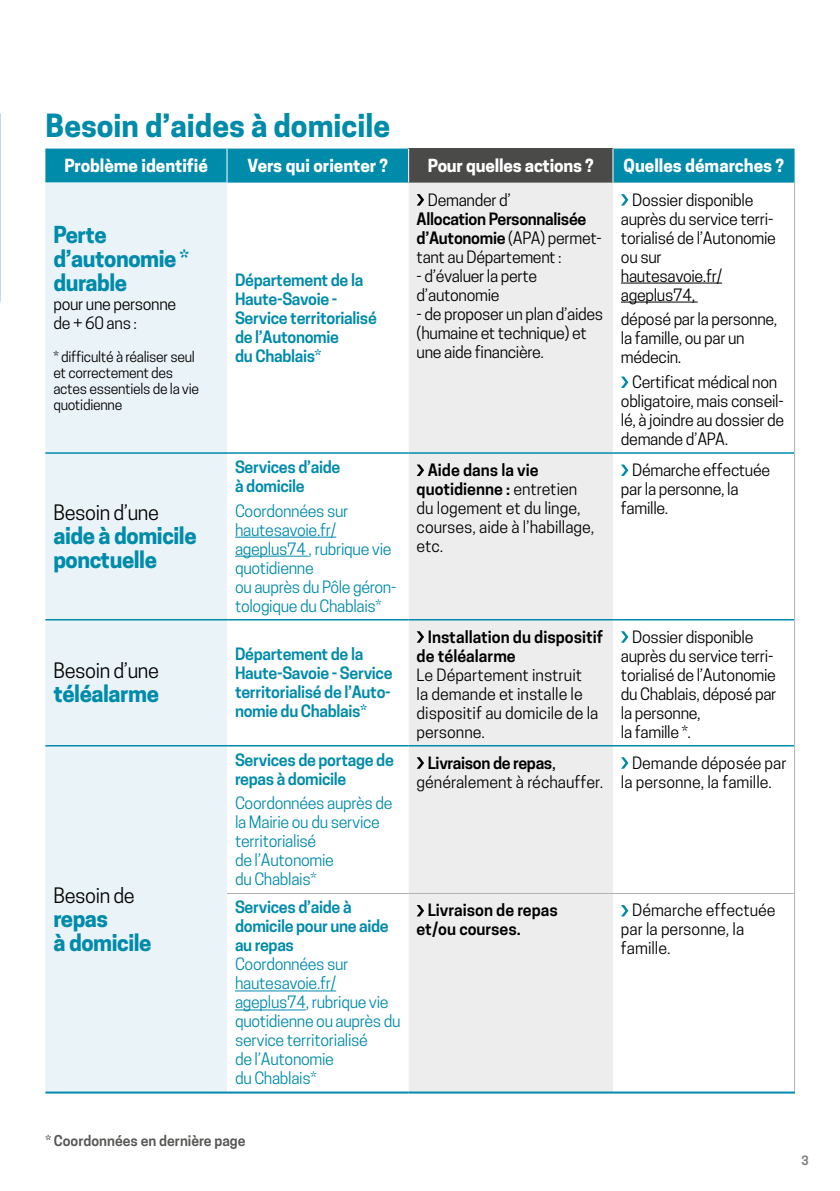
<style>
.page{position:relative;width:840px;height:1191px;background:#fff}
.page>*{position:absolute;margin:0;border:0;box-sizing:border-box;transform-origin:0 0}
.t1{font:700 30px "Cooper Hewitt";color:#008bab}
.t2{font:700 22px/24px "Cooper Hewitt";letter-spacing:-.02em;color:#008bab}
.t3{font:20px "Cooper Hewitt";letter-spacing:-.02em;color:#000}
.t4{font:700 17px "Cooper Hewitt";color:#fff}
.t5{font:16px/19px "Cooper Hewitt";letter-spacing:-.02em;color:#000}
.t6{font:16px/19px "Cooper Hewitt";letter-spacing:-.02em;color:#008bab}
.t7{font:16px/19px "Cooper Hewitt";color:#000}
.t8{font:600 16px/19px "Cooper Hewitt";letter-spacing:-.02em;color:#008bab}
.t9{font:600 16px/19px "Cooper Hewitt";color:#000}
.t10{font:600 16px/19px "Cooper Hewitt";letter-spacing:-.02em;color:#000}
.t11{font:14px/16px "Cooper Hewitt";letter-spacing:-.02em;color:#000}
.t12{font:600 14px "Cooper Hewitt";color:#575756}
.t13{font:600 12px "Cooper Hewitt";color:#7c7b7b}
.s1{font-weight:400}
.s2{font-weight:600}
.s3{font-weight:500}
</style>
<div class="page">
<div style="left:45px;top:149px;width:749px;height:34px;background:#008bab"></div>
<div style="left:408px;top:149px;width:204px;height:34px;background:#4a4a49"></div>
<div style="left:45px;top:183px;width:182px;height:908px;background:#eaf3f8"></div>
<div style="left:408px;top:183px;width:204px;height:908px;background:#ededed"></div>
<hr style="left:226px;top:149px;width:1px;height:34px;background:#fff">
<hr style="left:408px;top:149px;width:1px;height:34px;background:#fff">
<hr style="left:612px;top:149px;width:1px;height:34px;background:#fff">
<hr style="left:45px;top:452px;width:182px;height:2px;background:#008bab">
<hr style="left:227px;top:452px;width:181px;height:2px;background:#008bab">
<hr style="left:408px;top:452px;width:204px;height:2px;background:#008bab">
<hr style="left:612px;top:452px;width:181px;height:2px;background:#008bab">
<hr style="left:793px;top:183px;width:1px;height:270px;background:#b3b2b2">
<hr style="left:793px;top:453px;width:1px;height:167px;background:#b3b2b2">
<hr style="left:45px;top:619px;width:182px;height:1px;background:#008bab">
<hr style="left:227px;top:619px;width:181px;height:1px;background:#008bab">
<hr style="left:408px;top:619px;width:204px;height:1px;background:#008bab">
<hr style="left:612px;top:619px;width:181px;height:1px;background:#008bab">
<hr style="left:45px;top:745px;width:182px;height:1px;background:#008bab">
<hr style="left:227px;top:745px;width:181px;height:1px;background:#008bab">
<hr style="left:408px;top:745px;width:204px;height:1px;background:#008bab">
<hr style="left:612px;top:745px;width:181px;height:1px;background:#008bab">
<hr style="left:408px;top:893px;width:204px;height:1px;background:#b3b2b2">
<hr style="left:612px;top:893px;width:182px;height:1px;background:#b3b2b2">
<hr style="left:793px;top:620px;width:1px;height:125px;background:#b3b2b2">
<hr style="left:793px;top:745px;width:1px;height:148px;background:#b3b2b2">
<hr style="left:793px;top:894px;width:1px;height:197px;background:#b3b2b2">
<hr style="left:45px;top:1091px;width:182px;height:2px;background:#008bab">
<hr style="left:227px;top:1091px;width:181px;height:2px;background:#008bab">
<hr style="left:408px;top:1091px;width:204px;height:2px;background:#008bab">
<hr style="left:612px;top:1091px;width:182px;height:2px;background:#008bab">
<hr style="left:227px;top:893px;width:181px;height:1px;background:#b3b2b2">
<svg style="left:416px;top:194px;width:8px;height:12px"></svg>
<hr style="left:620px;top:283px;width:101px;height:1px;background:#000">
<hr style="left:620px;top:302px;width:77px;height:1px;background:#000">
<svg style="left:621px;top:194px;width:7px;height:12px"></svg>
<svg style="left:621px;top:376px;width:7px;height:12px"></svg>
<hr style="left:235px;top:537px;width:101px;height:1px;background:#008bab">
<hr style="left:235px;top:556px;width:73px;height:1px;background:#008bab">
<svg style="left:416px;top:464px;width:8px;height:12px"></svg>
<svg style="left:621px;top:464px;width:7px;height:12px"></svg>
<svg style="left:416px;top:631px;width:8px;height:11px"></svg>
<svg style="left:621px;top:631px;width:7px;height:11px"></svg>
<svg style="left:416px;top:757px;width:8px;height:11px"></svg>
<svg style="left:621px;top:757px;width:7px;height:11px"></svg>
<hr style="left:235px;top:990px;width:101px;height:1px;background:#008bab">
<hr style="left:235px;top:1009px;width:70px;height:1px;background:#008bab">
<svg style="left:416px;top:905px;width:8px;height:11px"></svg>
<svg style="left:621px;top:905px;width:7px;height:11px"></svg>
<h1 class="t1" style="left:45px;top:107px;width:346px">Besoin d’aides à domicile</h1>
<p class="t4" style="left:64px;top:155px;width:145px">Problème identifié</p>
<p class="t4" style="left:247px;top:155px;width:142px">Vers qui orienter ?</p>
<p class="t4" style="left:428px;top:155px;width:167px">Pour quelles actions ?</p>
<p class="t4" style="left:623px;top:155px;width:162px">Quelles démarches ?</p>
<h2 class="t2" style="left:53px;top:222px;width:137px">Perte d’autonomie * durable</h2>
<p class="t5" style="left:53px;top:294px;width:124px">pour une personne de + 60 ans :</p>
<p class="t11" style="left:53px;top:348px;width:147px">* difficulté à réaliser seul et correctement des actes essentiels de la vie quotidienne</p>
<p class="t3" style="left:53px;top:500px;width:107px">Besoin d’une</p>
<h2 class="t2" style="left:53px;top:524px;width:145px">aide à domicile ponctuelle</h2>
<p class="t3" style="left:53px;top:659px;width:107px">Besoin d’une</p>
<h2 class="t2" style="left:53px;top:682px;width:107px">téléalarme</h2>
<p class="t3" style="left:53px;top:883px;width:83px">Besoin de</p>
<h2 class="t2" style="left:53px;top:906px;width:99px">repas<br>à domicile</h2>
<p class="t8" style="left:235px;top:270px;width:143px">Département de la<br>Haute-Savoie -<br>Service territorialisé de l’Autonomie<br>du Chablais*</p>
<p class="t8" style="left:235px;top:457px;width:107px">Services d’aide à domicile</p>
<p class="t6" style="left:235px;top:501px;width:163px">Coordonnées sur hautesavoie.fr/ ageplus74 , rubrique vie quotidienne<br>ou auprès du Pôle géron&shy;tologique du Chablais*</p>
<p class="t8" style="left:235px;top:645px;width:159px">Département de la<br>Haute-Savoie - Service territorialisé de l’Auto&shy;nomie du Chablais*</p>
<p class="t8" style="left:235px;top:750px;width:160px">Services de portage de repas à domicile</p>
<p class="t6" style="left:235px;top:794px;width:159px">Coordonnées auprès de la Mairie ou du service territorialisé<br>de l’Autonomie<br>du Chablais*</p>
<p class="t8" style="left:235px;top:898px;width:155px">Services d’aide à domicile pour une aide au repas</p>
<p class="t6" style="left:235px;top:955px;width:167px">Coordonnées sur hautesavoie.fr/ ageplus74, rubrique vie quotidienne ou auprès du service territorialisé<br>de l’Autonomie<br>du Chablais*</p>
<p class="t5" style="left:427px;top:190px;width:85px">Demander d’</p>
<p class="t10" style="left:416px;top:209px;width:186px">Allocation Personnalisée d’Autonomie <span class="s1">(APA) permet&shy;tant au Département :</span></p>
<p class="t5" style="left:416px;top:266px;width:122px">- d’évaluer la perte d’autonomie</p>
<p class="t5" style="left:416px;top:304px;width:188px">- de proposer un plan d’aides (humaine et technique) et une aide financière.</p>
<p class="t5" style="left:620px;top:190px;width:156px;text-indent:11px">Dossier disponible auprès du service terri&shy;torialisé de l’Autonomie ou sur<br>hautesavoie.fr/ ageplus74,</p>
<p class="t5" style="left:620px;top:310px;width:158px">déposé par la personne, la famille, ou par un médecin.</p>
<p class="t5" style="left:620px;top:372px;width:165px;text-indent:11px">Certificat médical non obligatoire, mais conseil&shy;lé, à joindre au dossier de demande d’APA.</p>
<p class="t7" style="left:416px;top:460px;width:179px;text-indent:11px"><span class="s2">Aide dans la vie quotidienne :</span> entretien du logement et du linge, courses, aide à l’habillage, etc.</p>
<p class="t5" style="left:620px;top:460px;width:151px;text-indent:11px">Démarche effectuée par la personne, la famille.</p>
<p class="t9" style="left:416px;top:627px;width:188px;text-indent:11px">Installation du dispositif de téléalarme</p>
<p class="t7" style="left:416px;top:665px;width:183px">Le Département instruit<br>la demande et installe le dispositif au domicile de la personne.</p>
<p class="t5" style="left:620px;top:627px;width:157px;text-indent:11px">Dossier disponible auprès du service terri&shy;torialisé de l’Autonomie du Chablais, déposé par la personne,<br>la famille *.</p>
<p class="t7" style="left:416px;top:753px;width:188px;text-indent:11px"><span class="s2">Livraison de repas</span><span class="s3">, </span>généralement à réchauffer.</p>
<p class="t7" style="left:620px;top:753px;width:167px;text-indent:11px">Demande déposée par la personne, la famille.</p>
<p class="t9" style="left:416px;top:901px;width:143px;text-indent:11px">Livraison de repas et/ou courses.</p>
<p class="t7" style="left:620px;top:901px;width:156px;text-indent:11px">Démarche effectuée par la personne, la famille.</p>
<p class="t12" style="left:45px;top:1132px;width:201px">* Coordonnées en dernière page</p>
<p class="t13" style="left:801px;top:1153px;width:9px">3</p>
</div>
